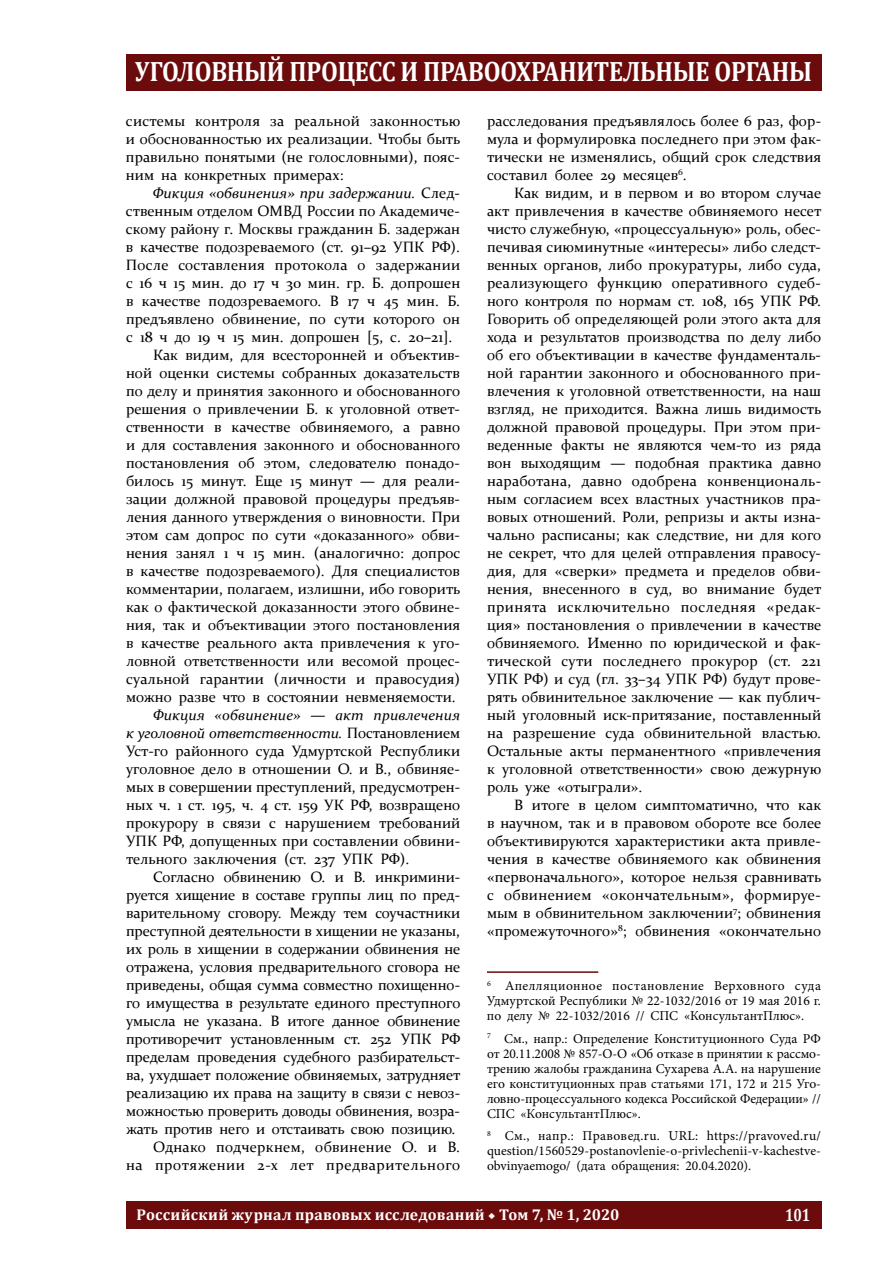
<style>
.page{position:relative;width:893px;height:1263px;background:#fff}
.page>*{position:absolute;margin:0;border:0;box-sizing:border-box;transform-origin:0 0}
.t1{font:700 28.2px "Cambria";letter-spacing:-.01em;color:#fff;scale:.86 1}
.t2{font:700 17.85px "Cambria";color:#fff;scale:.8 1}
.t3{font:700 15.6px "Cambria";letter-spacing:.015em;color:#fff}
.t4{font:15px/18px "Constantia";color:#000;text-align:justify}
.t5{font:italic 15px "Constantia";color:#000}
.t6{font:15px "Constantia";letter-spacing:.04em;color:#000}
.t7{font:13.5px/15px "Minion Pro";color:#000;text-align:justify}
.s1{font-style:normal}
.s2{font-style:italic}
.s3{font-family:"Minion Pro"}
</style>
<div class="page">
<div style="left:126px;top:54px;width:695px;height:36px;background:#6b0b0c"></div>
<div style="left:126px;top:1202px;width:695px;height:27px;background:#6b0b0c"></div>
<hr style="left:487px;top:971px;width:111px;height:2px;background:#6b0b0c">
<h1 class="t1" style="left:135px;top:51px;width:789px">УГОЛОВНЫЙ ПРОЦЕСС И ПРАВООХРАНИТЕЛЬНЫЕ ОРГАНЫ</h1>
<p class="t4" style="left:126px;top:111px;width:336px">системы контроля за реальной законностью и обоснованностью их реализации. Чтобы быть правильно понятыми (не голословными), пояс&shy;ним на конкретных примерах:</p>
<p class="t5" style="left:153px;top:183px;width:308px">Фикция «обвинения» при задержании. <span class="s1">След-</span></p>
<p class="t4" style="left:126px;top:201px;width:335px">ственным отделом ОМВД России по Академиче-</p>
<p class="t4" style="left:126px;top:219px;width:336px">скому району г. Москвы гражданин Б. задержан</p>
<p class="t4" style="left:126px;top:237px;width:335px">в качестве подозреваемого (ст. 91–92 УПК РФ).</p>
<p class="t4" style="left:126px;top:255px;width:336px">После составления протокола о задержании</p>
<p class="t4" style="left:126px;top:273px;width:336px">с 16 ч 15 мин. до 17 ч 30 мин. гр. Б. допрошен</p>
<p class="t4" style="left:126px;top:291px;width:335px">в качестве подозреваемого. В 17 ч 45 мин. Б.</p>
<p class="t4" style="left:126px;top:309px;width:336px">предъявлено обвинение, по сути которого он</p>
<p class="t4" style="left:126px;top:327px;width:328px">с 18 ч до 19 ч 15 мин. допрошен [5, с. 20–21].</p>
<p class="t4" style="left:153px;top:345px;width:308px">Как видим, для всесторонней и объектив-</p>
<p class="t4" style="left:126px;top:363px;width:335px">ной оценки системы собранных доказательств</p>
<p class="t4" style="left:126px;top:381px;width:336px">по делу и принятия законного и обоснованного</p>
<p class="t4" style="left:126px;top:399px;width:335px">решения о привлечении Б. к уголовной ответ-</p>
<p class="t4" style="left:126px;top:417px;width:336px">ственности в качестве обвиняемого, а равно</p>
<p class="t4" style="left:126px;top:435px;width:336px">и для составления законного и обоснованного</p>
<p class="t4" style="left:126px;top:453px;width:335px">постановления об этом, следователю понадо-</p>
<p class="t4" style="left:126px;top:471px;width:335px">билось 15 минут. Еще 15 минут — для реали-</p>
<p class="t4" style="left:126px;top:489px;width:335px">зации должной правовой процедуры предъяв-</p>
<p class="t4" style="left:126px;top:507px;width:336px">ления данного утверждения о виновности. При</p>
<p class="t4" style="left:126px;top:525px;width:335px">этом сам допрос по сути «доказанного» обви-</p>
<p class="t4" style="left:126px;top:543px;width:336px">нения занял 1 ч 15 мин. (аналогично: допрос</p>
<p class="t4" style="left:126px;top:561px;width:335px">в качестве подозреваемого). Для специалистов</p>
<p class="t4" style="left:126px;top:579px;width:336px">комментарии, полагаем, излишни, ибо говорить</p>
<p class="t4" style="left:126px;top:597px;width:335px">как о фактической доказанности этого обвине-</p>
<p class="t4" style="left:126px;top:615px;width:336px">ния, так и объективации этого постановления</p>
<p class="t4" style="left:126px;top:633px;width:335px">в качестве реального акта привлечения к уго-</p>
<p class="t4" style="left:126px;top:651px;width:335px">ловной ответственности или весомой процес-</p>
<p class="t4" style="left:126px;top:669px;width:335px">суальной гарантии (личности и правосудия)</p>
<p class="t4" style="left:126px;top:687px;width:331px">можно разве что в состоянии невменяемости.</p>
<p class="t4" style="left:126px;top:705px;width:336px;text-indent:27px"><span class="s2">Фикция «обвинение» — акт привлечения к уголовной ответственности.</span> Постановлением Уст-го районного суда Удмуртской Республики уголовное дело в отношении О. и В., обвиняе&shy;мых в совершении преступлений, предусмотрен&shy;ных ч. 1 ст. 195, ч. 4 ст. 159 УК РФ, возвращено прокурору в связи с нарушением требований УПК РФ, допущенных при составлении обвини&shy;тельного заключения (ст. 237 УПК РФ).</p>
<p class="t4" style="left:153px;top:867px;width:308px">Согласно обвинению О. и В. инкримини-</p>
<p class="t4" style="left:126px;top:885px;width:335px">руется хищение в составе группы лиц по пред-</p>
<p class="t4" style="left:126px;top:903px;width:336px">варительному сговору. Между тем соучастники</p>
<p class="t4" style="left:126px;top:921px;width:335px">преступной деятельности в хищении не указаны,</p>
<p class="t4" style="left:126px;top:939px;width:336px">их роль в хищении в содержании обвинения не</p>
<p class="t4" style="left:126px;top:957px;width:336px">отражена, условия предварительного сговора не</p>
<p class="t4" style="left:126px;top:975px;width:335px">приведены, общая сумма совместно похищенно-</p>
<p class="t4" style="left:126px;top:993px;width:336px">го имущества в результате единого преступного</p>
<p class="t4" style="left:126px;top:1011px;width:336px">умысла не указана. В итоге данное обвинение</p>
<p class="t4" style="left:126px;top:1029px;width:336px">противоречит установленным ст. 252 УПК РФ</p>
<p class="t4" style="left:126px;top:1047px;width:335px">пределам проведения судебного разбирательст-</p>
<p class="t4" style="left:126px;top:1065px;width:336px">ва, ухудшает положение обвиняемых, затрудняет</p>
<p class="t4" style="left:126px;top:1083px;width:335px">реализацию их права на защиту в связи с невоз-</p>
<p class="t4" style="left:126px;top:1101px;width:335px">можностью проверить доводы обвинения, возра-</p>
<p class="t4" style="left:126px;top:1119px;width:331px">жать против него и отстаивать свою позицию.</p>
<p class="t4" style="left:153px;top:1137px;width:308px">Однако подчеркнем, обвинение О. и В.</p>
<p class="t6" style="left:126px;top:1155px;width:336px">на протяжении 2-х лет предварительного</p>
<p class="t4" style="left:487px;top:111px;width:336px">расследования предъявлялось более 6 раз, фор&shy;мула и формулировка последнего при этом фак&shy;тически не изменялись, общий срок следствия составил более 29 месяцев<sup>6</sup>.</p>
<p class="t4" style="left:487px;top:183px;width:336px;text-indent:27px">Как видим, и в первом и во втором случае акт привлечения в качестве обвиняемого несет чисто служебную, «процессуальную» роль, обес&shy;печивая сиюминутные «интересы» либо следст&shy;венных органов, либо прокуратуры, либо суда, реализующего функцию оперативного судеб&shy;ного контроля по нормам ст. 108, 165 УПК РФ.<br>Говорить об определяющей роли этого акта для хода и результатов производства по делу либо об его объективации в качестве фундаменталь&shy;ной гарантии законного и обоснованного при&shy;влечения к уголовной ответственности, на наш взгляд, не приходится. Важна лишь видимость должной правовой процедуры. При этом при&shy;веденные факты не являются чем-то из ряда вон выходящим — подобная практика давно наработана, давно одобрена конвенциональ&shy;ным согласием всех властных участников пра&shy;вовых отношений. Роли, репризы и акты изна&shy;чально расписаны; как следствие, ни для кого не секрет, что для целей отправления правосу&shy;дия, для «сверки» предмета и пределов обви&shy;нения, внесенного в суд, во внимание будет принята исключительно последняя «редак&shy;ция» постановления о привлечении в качестве обвиняемого. Именно по юридической и фак&shy;тической сути последнего прокурор (ст. 221<br>УПК РФ) и суд (гл. 33–34 УПК РФ) будут прове&shy;рять обвинительное заключение — как публич&shy;ный уголовный иск-притязание, поставленный на разрешение суда обвинительной властью.<br>Остальные акты перманентного «привлечения к уголовной ответственности» свою дежурную роль уже «отыграли».</p>
<p class="t4" style="left:487px;top:795px;width:336px;text-indent:27px">В итоге в целом симптоматично, что как в научном, так и в правовом обороте все более объективируются характеристики акта привле&shy;чения в качестве обвиняемого как обвинения «первоначального», которое нельзя сравнивать с обвинением «окончательным», формируе&shy;мым в обвинительном заключении<sup>7</sup>; обвинения «промежуточного»<sup>8</sup>; обвинения «окончательно</p>
<p class="t7" style="left:487px;top:978px;width:335px"><sup>6</sup> Апелляционное постановление Верховного суда Удмуртской Республики № 22-1032/2016 от 19 мая 2016 г. по делу № 22-1032/2016 // СПС «КонсультантПлюс».</p>
<p class="t7" style="left:487px;top:1031px;width:336px"><sup>7</sup> См., напр.: Определение Конституционного Суда РФ от 20.11.2008 № 857-О-О «Об отказе в принятии к рассмо&shy;трению жалобы гражданина Сухарева А.А. на нарушение его конституционных прав статьями 171, 172 и 215 Уго&shy;ловно-процессуального кодекса Российской Федерации» // СПС «КонсультантПлюс».</p>
<p class="t7" style="left:487px;top:1128px;width:335px"><sup>8</sup> См., напр.: Правовед.ru. URL: https://pravoved.ru/ question/1560529-postanovlenie-o-privlechenii-v-kachestve&shy;obvinyaemogo/ (дата обращения: 20.04.2020).</p>
<p class="t3" style="left:137px;top:1203px;width:484px">Российский журнал правовых исследований <span class="s3">◆</span> Том 7, № 1, 2020</p>
<p class="t2" style="left:785px;top:1202px;width:33px">101</p>
</div>
